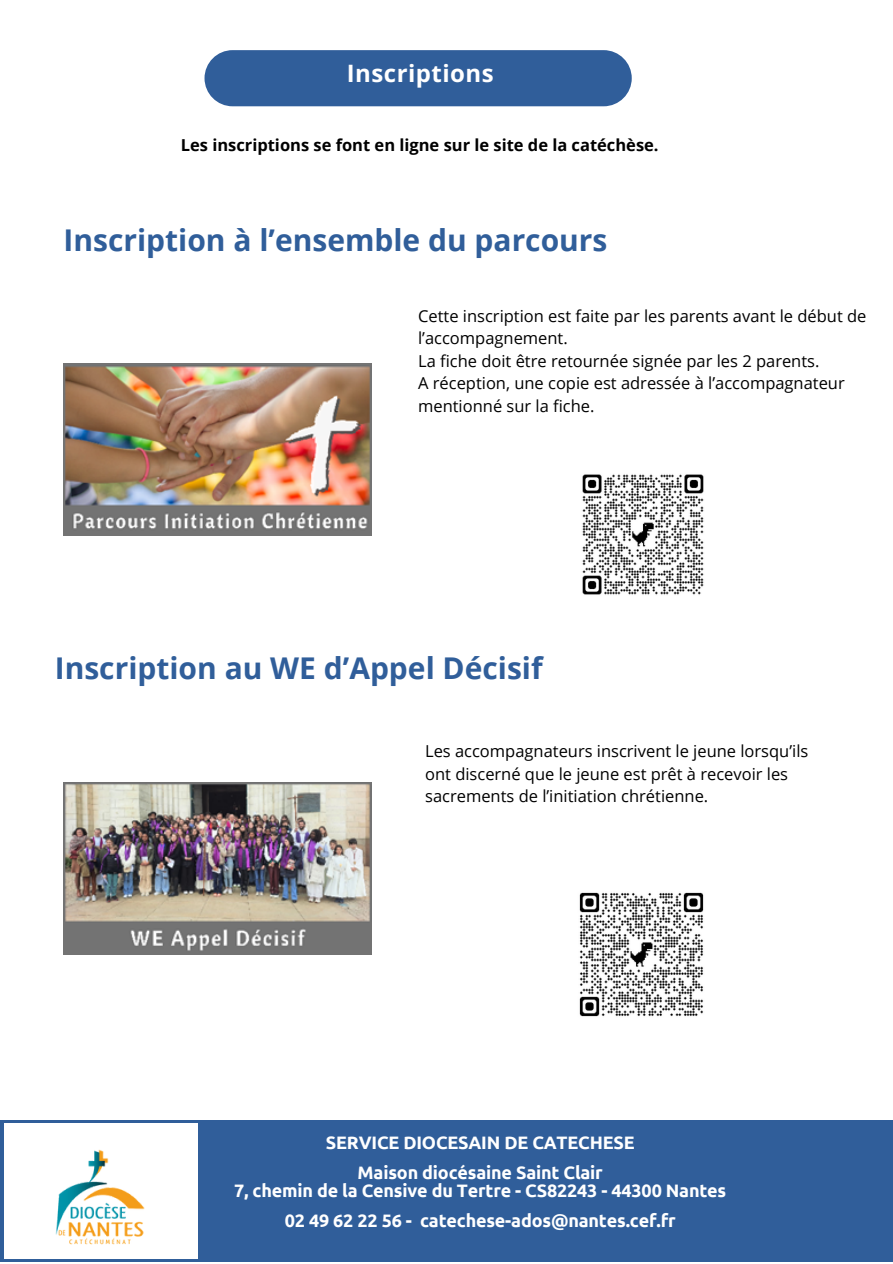
<style>
.page{position:relative;width:893px;height:1264px;background:#fff}
.page>*{position:absolute;margin:0;border:0;box-sizing:border-box;transform-origin:0 0}
.t1{font:700 30px "Open Sans";color:#305e9a}
.t2{font:700 24px "Open Sans";letter-spacing:.02em;color:#fff}
.t3{font:700 18px "Ubuntu";letter-spacing:-.01em;color:#fff}
.t4{font:16.5px/22.5px "Open Sans";color:#000}
.t5{font:700 16.5px "Open Sans";color:#000}
</style>
<div class="page">
<div style="left:204px;top:50px;width:427px;height:56px;background:#305e9a;border-radius:28px"></div>
<div style="left:0;top:1120px;width:892px;height:141px;background:#305e9a"></div>
<div style="left:4px;top:1123px;width:193px;height:135px;background:#fff"></div>
<img style="left:55px;top:1149px;width:90px;height:96px">
<img style="left:64px;top:363px;width:308px;height:172px">
<img style="left:64px;top:782px;width:308px;height:172px">
<img style="left:582px;top:474px;width:122px;height:121px">
<img style="left:579px;top:892px;width:125px;height:125px">
<p class="t2" style="left:347px;top:56px;width:148px">Inscriptions</p>
<p class="t5" style="left:181px;top:134px;width:479px">Les inscriptions se font en ligne sur le site de la catéchèse.</p>
<p class="t1" style="left:64px;top:219px;width:545px">Inscription à l’ensemble du parcours</p>
<p class="t4" style="left:418px;top:304px;width:450px">Cette inscription est faite par les parents avant le début de l’accompagnement.</p>
<p class="t4" style="left:418px;top:349px;width:403px">La fiche doit être retournée signée par les 2 parents.</p>
<p class="t4" style="left:418px;top:372px;width:428px">A réception, une copie est adressée à l’accompagnateur mentionné sur la fiche.</p>
<p class="t1" style="left:55px;top:646px;width:489px">Inscription au WE d’Appel Décisif</p>
<p class="t4" style="left:425px;top:739px;width:384px">Les accompagnateurs inscrivent le jeune lorsqu’ils ont discerné que le jeune est prêt à recevoir les sacrements de l’initiation chrétienne.</p>
<p class="t3" style="left:326px;top:1132px;width:310px">SERVICE DIOCESAIN DE CATECHESE</p>
<p class="t3" style="left:357px;top:1162px;width:247px">Maison diocésaine Saint Clair</p>
<p class="t3" style="left:234px;top:1180px;width:493px">7, chemin de la Censive du Tertre - CS82243 - 44300 Nantes</p>
<p class="t3" style="left:285px;top:1210px;width:392px">02 49 62 22 56 - catechese-ados@nantes.cef.fr</p>
</div>
